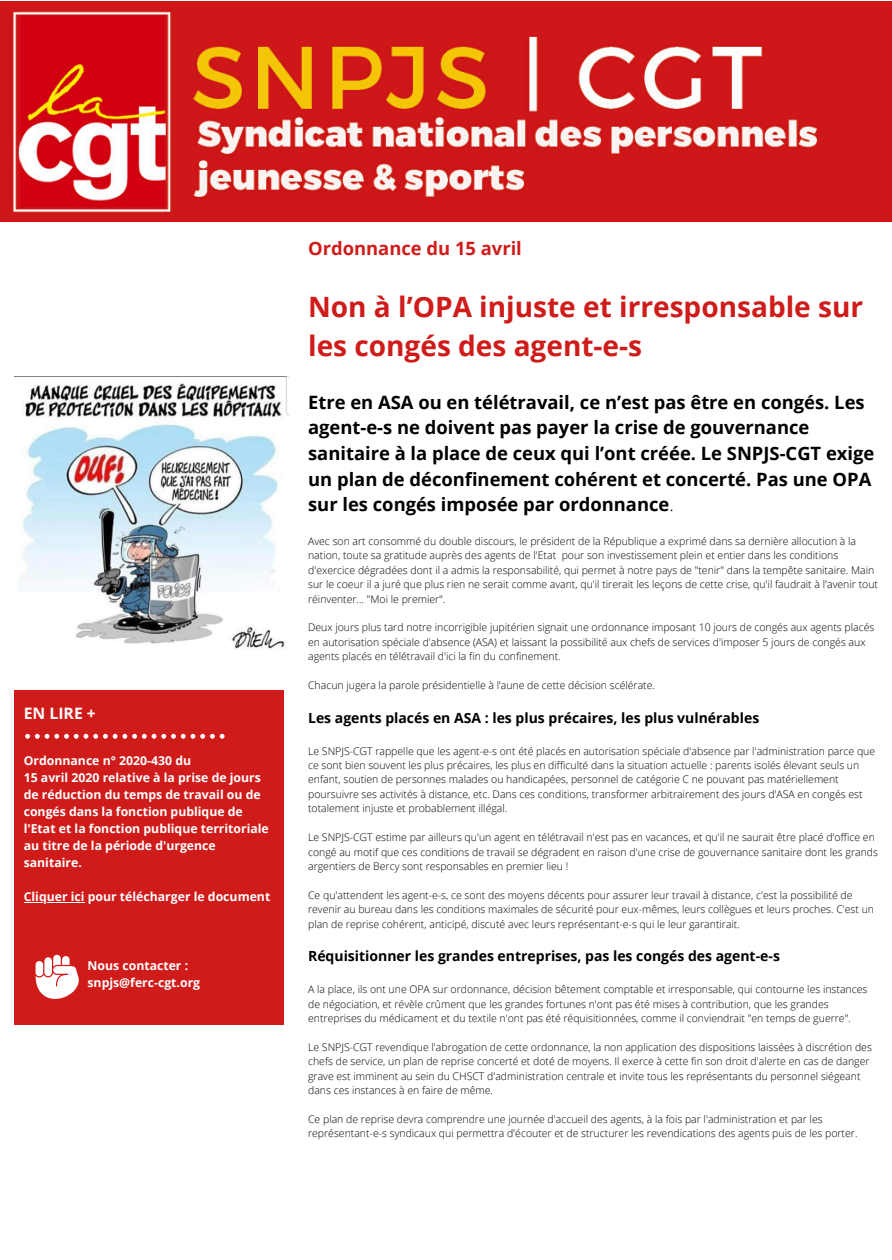
<style>
.page{position:relative;width:892px;height:1260px;background:#fff}
.page>*{position:absolute;margin:0;border:0;box-sizing:border-box;transform-origin:0 0}
.t1{font:700 28px/38.4px "Open Sans";color:#cf1c1a}
.t2{font:700 18.38px/25.6px "Open Sans";color:#000}
.t3{font:700 18.38px "Open Sans";color:#cf1c1a}
.t4{font:700 15.75px "Open Sans";color:#fff}
.t5{font:700 14px "Open Sans";color:#000}
.t6{font:700 12.25px/17.1px "Open Sans";color:#fff}
.t7{font:300 10.5px/14.4px "Open Sans";color:#000}
.s1{font-weight:300}
</style>
<div class="page">
<img style="left:14px;top:376px;width:275px;height:273px">
<img style="left:0;top:1px;width:891px;height:220px">
<div style="left:14px;top:690px;width:269px;height:335px;background:#cf1c1a"></div>
<hr style="left:24px;top:902px;width:61px;height:1px;background:#fff">
<svg style="left:25px;top:734px;width:199px;height:5px"></svg>
<svg style="left:36px;top:955px;width:43px;height:44px"></svg>
<h3 class="t4" style="left:24px;top:702px;width:74px">EN LIRE +</h3>
<p class="t6" style="left:24px;top:751px;width:246px">Ordonnance n° 2020-430 du<br>15 avril 2020 relative à la prise de jours de réduction du temps de travail ou de congés dans la fonction publique de l'Etat et la fonction publique territoriale au titre de la période d'urgence sanitaire.</p>
<p class="t6" style="left:24px;top:888px;width:248px">Cliquer ici pour télécharger le document</p>
<p class="t6" style="left:87px;top:956px;width:114px">Nous contacter : snpjs@ferc-cgt.org</p>
<h2 class="t3" style="left:308px;top:235px;width:215px">Ordonnance du 15 avril</h2>
<h1 class="t1" style="left:308px;top:287px;width:556px">Non à l’OPA injuste et irresponsable sur les congés des agent-e-s</h1>
<p class="t2" style="left:308px;top:389px;width:567px">Etre en ASA ou en télétravail, ce n’est pas être en congés. Les agent-e-s ne doivent pas payer la crise de gouvernance sanitaire à la place de ceux qui l’ont créée. Le SNPJS-CGT exige un plan de déconfinement cohérent et concerté. Pas une OPA sur les congés imposée par ordonnance<span class="s1">.</span></p>
<p class="t7" style="left:308px;top:534px;width:571px">Avec son art consommé du double discours, le président de la République a exprimé dans sa dernière allocution à la nation, toute sa gratitude auprès des agents de l'Etat pour son investissement plein et entier dans les conditions d'exercice dégradées dont il a admis la responsabilité, qui permet à notre pays de "tenir" dans la tempête sanitaire. Main sur le coeur il a juré que plus rien ne serait comme avant, qu'il tirerait les leçons de cette crise, qu'il faudrait à l'avenir tout réinventer... "Moi le premier".</p>
<p class="t7" style="left:308px;top:620px;width:567px">Deux jours plus tard notre incorrigible jupitérien signait une ordonnance imposant 10 jours de congés aux agents placés en autorisation spéciale d'absence (ASA) et laissant la possibilité aux chefs de services d'imposer 5 jours de congés aux agents placés en télétravail d'ici la fin du confinement.</p>
<p class="t7" style="left:308px;top:678px;width:348px">Chacun jugera la parole présidentielle à l’aune de cette décision scélérate.</p>
<h3 class="t5" style="left:308px;top:708px;width:452px">Les agents placés en ASA : les plus précaires, les plus vulnérables</h3>
<p class="t7" style="left:308px;top:743px;width:568px">Le SNPJS-CGT rappelle que les agent-e-s ont été placés en autorisation spéciale d'absence par l'administration parce que ce sont bien souvent les plus précaires, les plus en difficulté dans la situation actuelle : parents isolés élevant seuls un enfant, soutien de personnes malades ou handicapées, personnel de catégorie C ne pouvant pas matériellement poursuivre ses activités à distance, etc. Dans ces conditions, transformer arbitrairement des jours d'ASA en congés est totalement injuste et probablement illégal.</p>
<p class="t7" style="left:308px;top:830px;width:571px">Le SNPJS-CGT estime par ailleurs qu'un agent en télétravail n'est pas en vacances, et qu'il ne saurait être placé d'office en congé au motif que ces conditions de travail se dégradent en raison d'une crise de gouvernance sanitaire dont les grands argentiers de Bercy sont responsables en premier lieu !</p>
<p class="t7" style="left:308px;top:887px;width:567px">Ce qu'attendent les agent-e-s, ce sont des moyens décents pour assurer leur travail à distance, c'est la possibilité de revenir au bureau dans les conditions maximales de sécurité pour eux-mêmes, leurs collègues et leurs proches. C'est un plan de reprise cohérent, anticipé, discuté avec leurs représentant-e-s qui le leur garantirait.</p>
<h3 class="t5" style="left:308px;top:946px;width:473px">Réquisitionner les grandes entreprises, pas les congés des agent-e-s</h3>
<p class="t7" style="left:308px;top:982px;width:560px">A la place, ils ont une OPA sur ordonnance, décision bêtement comptable et irresponsable, qui contourne les instances de négociation, et révèle crûment que les grandes fortunes n'ont pas été mises à contribution, que les grandes entreprises du médicament et du textile n'ont pas été réquisitionnées, comme il conviendrait "en temps de guerre".</p>
<p class="t7" style="left:308px;top:1040px;width:565px">Le SNPJS-CGT revendique l'abrogation de cette ordonnance, la non application des dispositions laissées à discrétion des chefs de service, un plan de reprise concerté et doté de moyens. Il exerce à cette fin son droit d'alerte en cas de danger grave est imminent au sein du CHSCT d'administration centrale et invite tous les représentants du personnel siégeant dans ces instances à en faire de même.</p>
<p class="t7" style="left:308px;top:1112px;width:550px">Ce plan de reprise devra comprendre une journée d'accueil des agents, à la fois par l'administration et par les représentant-e-s syndicaux qui permettra d'écouter et de structurer les revendications des agents puis de les porter.</p>
</div>
